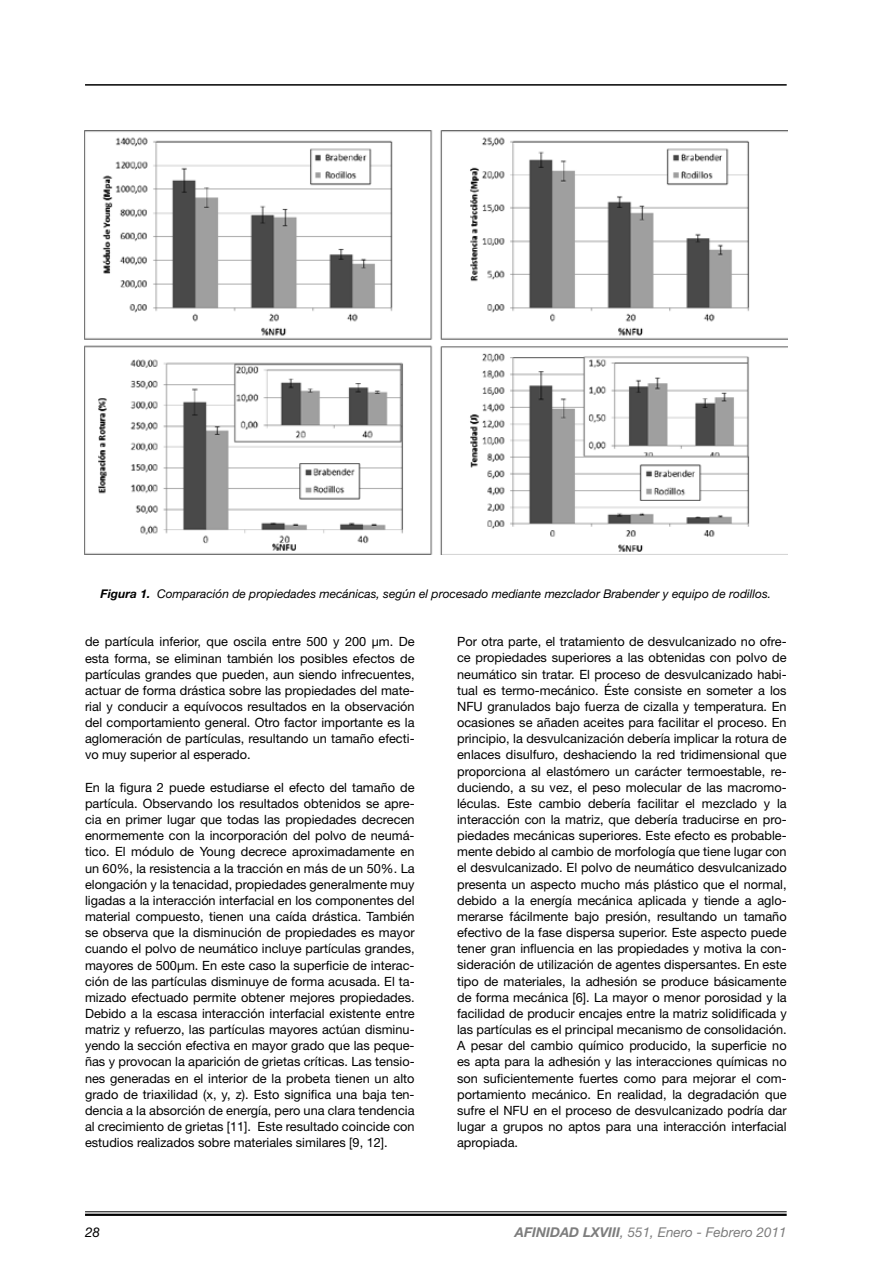
<style>
.page{position:relative;width:893px;height:1263px;background:#fff}
.page>*{position:absolute;margin:0;border:0;box-sizing:border-box;transform-origin:0 0}
.t1{font:italic 13.5px "Helvetica Neue LT Std";color:#7d7d7d}
.t2{font:italic 13.5px "Helvetica Neue LT Std";color:#000}
.t3{font:12.75px/16.2px "Helvetica Neue LT Std";color:#000;text-align:justify}
.t4{font:italic 12px "Helvetica Neue LT Std";color:#000}
.s1{font-weight:700}
</style>
<div class="page">
<hr style="left:85px;top:1211px;width:702px;height:1px;background:#000">
<hr style="left:85px;top:1214px;width:702px;height:2px;background:#000">
<hr style="left:85px;top:84px;width:702px;height:2px;background:#000">
<img style="left:84px;top:130px;width:703px;height:424px">
<p class="t4" style="left:101px;top:586px;width:672px"><span class="s1">Figura 1.</span> Comparación de propiedades mecánicas, según el procesado mediante mezclador Brabender y equipo de rodillos.</p>
<p class="t3" style="left:85px;top:633px;width:331px">de partícula inferior, que oscila entre 500 y 200 µm. De esta forma, se eliminan también los posibles efectos de partículas grandes que pueden, aun siendo infrecuentes, actuar de forma drástica sobre las propiedades del mate&shy;rial y conducir a equívocos resultados en la observación del comportamiento general. Otro factor importante es la aglomeración de partículas, resultando un tamaño efecti&shy;vo muy superior al esperado.</p>
<p class="t3" style="left:85px;top:779px;width:331px">En la figura 2 puede estudiarse el efecto del tamaño de partícula. Observando los resultados obtenidos se apre&shy;cia en primer lugar que todas las propiedades decrecen enormemente con la incorporación del polvo de neumá&shy;tico. El módulo de Young decrece aproximadamente en un 60%, la resistencia a la tracción en más de un 50%. La elongación y la tenacidad, propiedades generalmente muy ligadas a la interacción interfacial en los componentes del material compuesto, tienen una caída drástica. También se observa que la disminución de propiedades es mayor cuando el polvo de neumático incluye partículas grandes, mayores de 500µm. En este caso la superficie de interac&shy;ción de las partículas disminuye de forma acusada. El ta&shy;mizado efectuado permite obtener mejores propiedades.<br>Debido a la escasa interacción interfacial existente entre matriz y refuerzo, las partículas mayores actúan disminu&shy;yendo la sección efectiva en mayor grado que las peque&shy;ñas y provocan la aparición de grietas críticas. Las tensio&shy;nes generadas en el interior de la probeta tienen un alto grado de triaxilidad (x, y, z). Esto significa una baja ten&shy;dencia a la absorción de energía, pero una clara tendencia al crecimiento de grietas [11]. Este resultado coincide con estudios realizados sobre materiales similares [9, 12].</p>
<p class="t3" style="left:457px;top:633px;width:331px">Por otra parte, el tratamiento de desvulcanizado no ofre&shy;ce propiedades superiores a las obtenidas con polvo de neumático sin tratar. El proceso de desvulcanizado habi&shy;tual es termo-mecánico. Éste consiste en someter a los NFU granulados bajo fuerza de cizalla y temperatura. En ocasiones se añaden aceites para facilitar el proceso. En principio, la desvulcanización debería implicar la rotura de enlaces disulfuro, deshaciendo la red tridimensional que proporciona al elastómero un carácter termoestable, re&shy;duciendo, a su vez, el peso molecular de las macromo&shy;léculas. Este cambio debería facilitar el mezclado y la interacción con la matriz, que debería traducirse en pro&shy;piedades mecánicas superiores. Este efecto es probable&shy;mente debido al cambio de morfología que tiene lugar con el desvulcanizado. El polvo de neumático desvulcanizado presenta un aspecto mucho más plástico que el normal, debido a la energía mecánica aplicada y tiende a aglo&shy;merarse fácilmente bajo presión, resultando un tamaño efectivo de la fase dispersa superior. Este aspecto puede tener gran influencia en las propiedades y motiva la con&shy;sideración de utilización de agentes dispersantes. En este tipo de materiales, la adhesión se produce básicamente de forma mecánica [6]. La mayor o menor porosidad y la facilidad de producir encajes entre la matriz solidificada y las partículas es el principal mecanismo de consolidación.<br>A pesar del cambio químico producido, la superficie no es apta para la adhesión y las interacciones químicas no son suficientemente fuertes como para mejorar el com&shy;portamiento mecánico. En realidad, la degradación que sufre el NFU en el proceso de desvulcanizado podría dar lugar a grupos no aptos para una interacción interfacial apropiada.</p>
<p class="t2" style="left:85px;top:1224px;width:17px">28</p>
<p class="t1" style="left:515px;top:1224px;width:273px"><span class="s1">Afinidad LXVIII</span>, 551, Enero - Febrero 2011</p>
</div>
